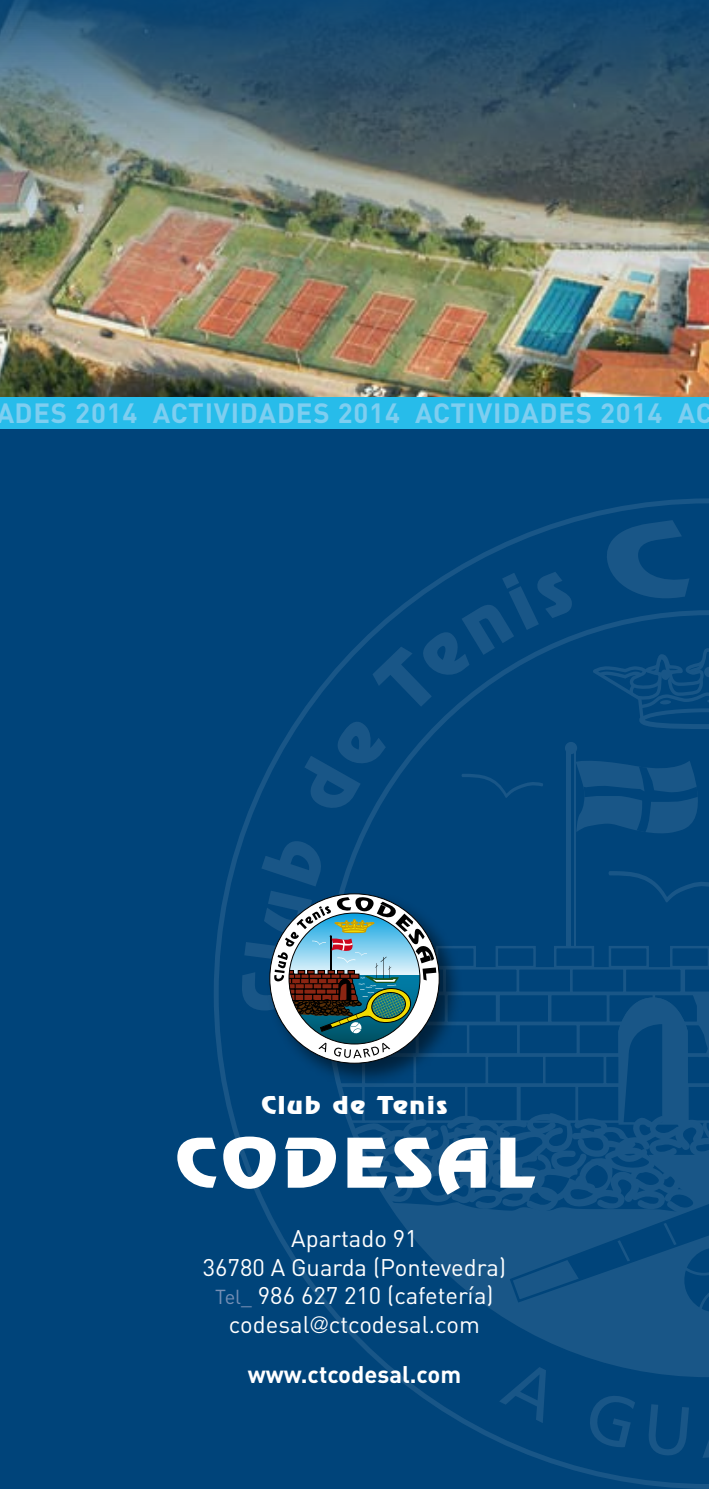
<style>
.page{position:relative;width:709px;height:1489px;background:#fff}
.page>*{position:absolute;margin:0;border:0;box-sizing:border-box;transform-origin:0 0}
.t1{font:61.25px "Revue Std";letter-spacing:.07em;color:#fff;scale:1.15 1}
.t2{font:700 27.5px "DIN";letter-spacing:.03em;color:#7ecef0}
.t3{font:23.75px/28.5px "DIN";color:#fff;text-align:center}
.t4{font:700 23.75px "DIN";color:#fff}
.t5{font:22px "Revue Std";letter-spacing:.07em;color:#fff;scale:1.15 1}
.s1{font-size:20px;color:#768fb5}
.s2{font-family:"Frutiger LT Std";font-weight:300;font-stretch:condensed}
</style>
<div class="page">
<div style="left:0;top:0;width:709px;height:1488px;background:#00447a"></div>
<svg style="left:214px;top:498px;width:495px;height:990px"></svg>
<svg style="left:325px;top:1313px;width:384px;height:63px"></svg>
<svg style="left:499px;top:1366px;width:210px;height:91px"></svg>
<svg style="left:241px;top:516px;width:468px;height:495px"></svg>
<img style="left:0;top:0;width:709px;height:397px">
<div style="left:0;top:397px;width:709px;height:32px;background:#27bcea"></div>
<div style="left:266px;top:889px;width:208px;height:209px;background:#000;opacity:.5"></div>
<svg style="left:274px;top:871px;width:435px;height:442px"></svg>
<p class="t2" style="left:-4px;top:395px;width:718px">ADES 2014 ACTIVIDADES 2014 ACTIVIDADES 2014 AC</p>
<p class="t5" style="left:261px;top:1090px;width:163px">Club de Tenis</p>
<h1 class="t1" style="left:175px;top:1122px;width:313px">CODESAL</h1>
<p class="t3" style="left:203px;top:1223px;width:305px">Apartado 91<br>36780 A Guarda (Pontevedra)<br><span class="s1">Tel_</span> 986 627 210 (cafetería) codesal<span class="s2">@</span>ctcodesal.com</p>
<p class="t4" style="left:248px;top:1358px;width:215px">www.ctcodesal.com</p>
</div>
